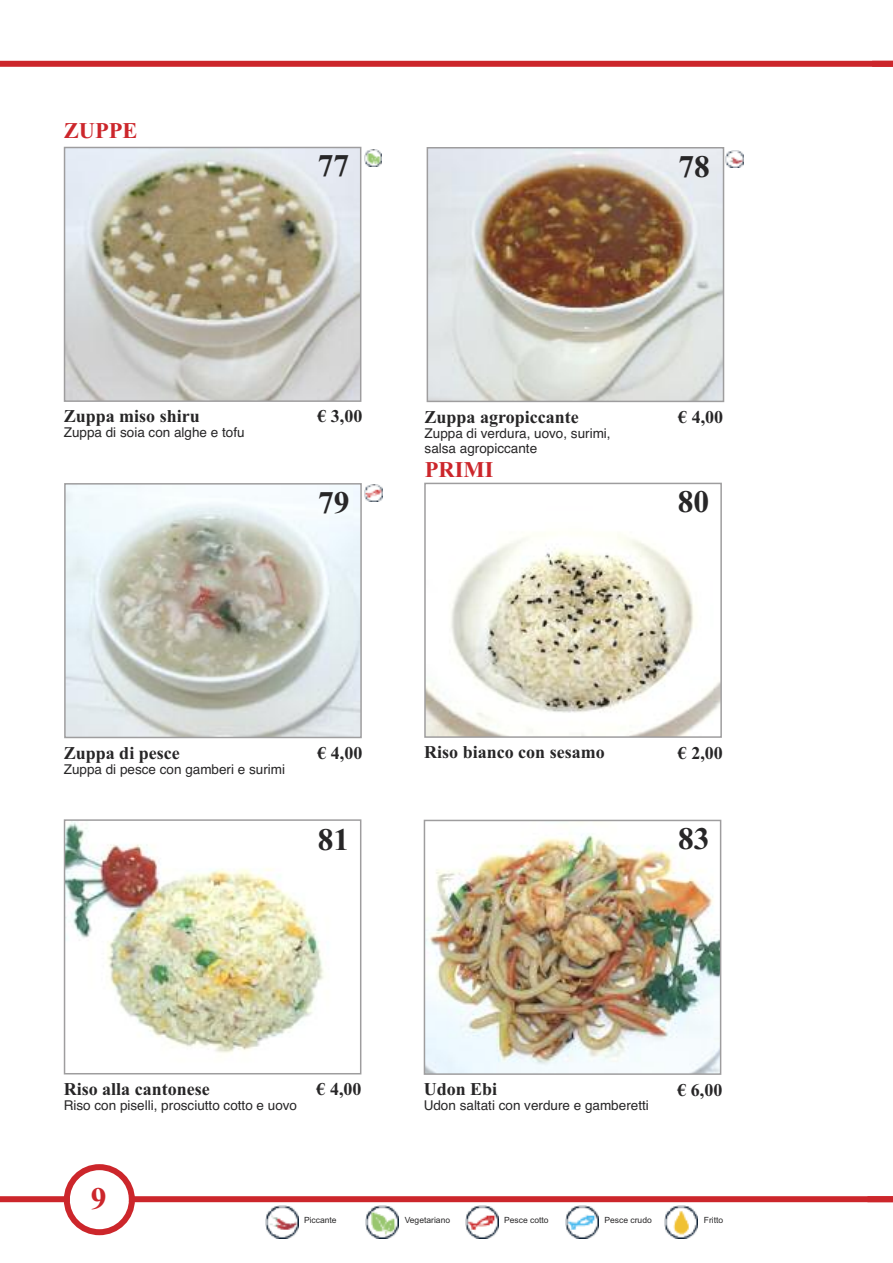
<style>
.page{position:relative;width:893px;height:1263px;background:#fff}
.page>*{position:absolute;margin:0;border:0;box-sizing:border-box;transform-origin:0 0}
.t1{font:700 31.5px "Times New Roman";color:#272627}
.t2{font:700 31.5px "Times New Roman";color:#cc262b}
.t3{font:700 22.5px "Times New Roman";color:#cc262b}
.t4{font:700 18px "Times New Roman";color:#272627}
.t5{font:13.5px/15px "Helvetica";color:#272627}
.t6{font:8.55px "Arial";color:#272627}
</style>
<div class="page">
<div style="left:0;top:61px;width:893px;height:6px;background:#cc262b"></div>
<img style="left:266px;top:1205px;width:33px;height:33px">
<img style="left:366px;top:1206px;width:33px;height:33px">
<img style="left:465px;top:1206px;width:33px;height:33px">
<img style="left:565px;top:1206px;width:33px;height:33px">
<img style="left:665px;top:1206px;width:33px;height:33px">
<div style="left:0;top:1196px;width:893px;height:6px;background:#cc262b"></div>
<svg style="left:64px;top:1164px;width:71px;height:71px"></svg>
<img style="left:364px;top:149px;width:18px;height:18px">
<img style="left:427px;top:534px;width:292px;height:201px">
<div style="left:424px;top:483px;width:298px;height:255px;border:2px solid #9e9d9e"></div>
<svg style="left:724px;top:149px;width:20px;height:21px"></svg>
<img style="left:726px;top:150px;width:17px;height:18px">
<img style="left:364px;top:484px;width:18px;height:18px">
<img style="left:67px;top:822px;width:257px;height:231px">
<div style="left:64px;top:819px;width:297px;height:255px;border:2px solid #9e9d9e"></div>
<img style="left:427px;top:834px;width:291px;height:238px">
<div style="left:424px;top:820px;width:297px;height:255px;border:2px solid #9e9d9e"></div>
<img style="left:430px;top:150px;width:291px;height:249px">
<div style="left:427px;top:147px;width:297px;height:255px;border:2px solid #9e9d9e"></div>
<img style="left:67px;top:150px;width:291px;height:249px">
<div style="left:64px;top:147px;width:297px;height:255px;border:2px solid #9e9d9e"></div>
<img style="left:67px;top:486px;width:292px;height:249px">
<div style="left:64px;top:483px;width:298px;height:255px;border:2px solid #9e9d9e"></div>
<h2 class="t3" style="left:64px;top:117px;width:75px">ZUPPE</h2>
<h1 class="t1" style="left:318px;top:147px;width:33px">77</h1>
<h1 class="t1" style="left:678px;top:147px;width:33px">78</h1>
<h3 class="t4" style="left:64px;top:405px;width:138px">Zuppa miso shiru</h3>
<p class="t5" style="left:64px;top:425px;width:182px">Zuppa di soia con alghe e tofu</p>
<h3 class="t4" style="left:317px;top:406px;width:46px">€ 3,00</h3>
<h1 class="t1" style="left:318px;top:484px;width:33px">79</h1>
<h3 class="t4" style="left:425px;top:406px;width:156px">Zuppa agropiccante</h3>
<p class="t5" style="left:425px;top:425px;width:188px">Zuppa di verdura, uovo, surimi, salsa agropiccante</p>
<h2 class="t3" style="left:425px;top:456px;width:70px">PRIMI</h2>
<h3 class="t4" style="left:678px;top:406px;width:46px">€ 4,00</h3>
<h1 class="t1" style="left:678px;top:482px;width:33px">80</h1>
<h3 class="t4" style="left:64px;top:742px;width:118px">Zuppa di pesce</h3>
<h3 class="t4" style="left:424px;top:741px;width:182px">Riso bianco con sesamo</h3>
<h3 class="t4" style="left:678px;top:742px;width:46px">€ 2,00</h3>
<p class="t5" style="left:64px;top:761px;width:223px">Zuppa di pesce con gamberi e surimi</p>
<h3 class="t4" style="left:317px;top:742px;width:46px">€ 4,00</h3>
<h1 class="t1" style="left:318px;top:821px;width:33px">81</h1>
<h1 class="t1" style="left:678px;top:819px;width:33px">83</h1>
<h3 class="t4" style="left:64px;top:1078px;width:147px">Riso alla cantonese</h3>
<p class="t5" style="left:64px;top:1098px;width:235px">Riso con piselli, prosciutto cotto e uovo</p>
<h3 class="t4" style="left:317px;top:1078px;width:46px">€ 4,00</h3>
<h3 class="t4" style="left:424px;top:1079px;width:75px">Udon Ebi</h3>
<p class="t5" style="left:424px;top:1098px;width:227px">Udon saltati con verdure e gamberetti</p>
<h3 class="t4" style="left:677px;top:1079px;width:46px">€ 6,00</h3>
<h1 class="t2" style="left:91px;top:1180px;width:17px">9</h1>
<p class="t6" style="left:304px;top:1215px;width:34px">Piccante</p>
<p class="t6" style="left:405px;top:1215px;width:47px">Vegetariano</p>
<p class="t6" style="left:504px;top:1215px;width:46px">Pesce cotto</p>
<p class="t6" style="left:604px;top:1215px;width:49px">Pesce crudo</p>
<p class="t6" style="left:704px;top:1215px;width:21px">Fritto</p>
</div>
